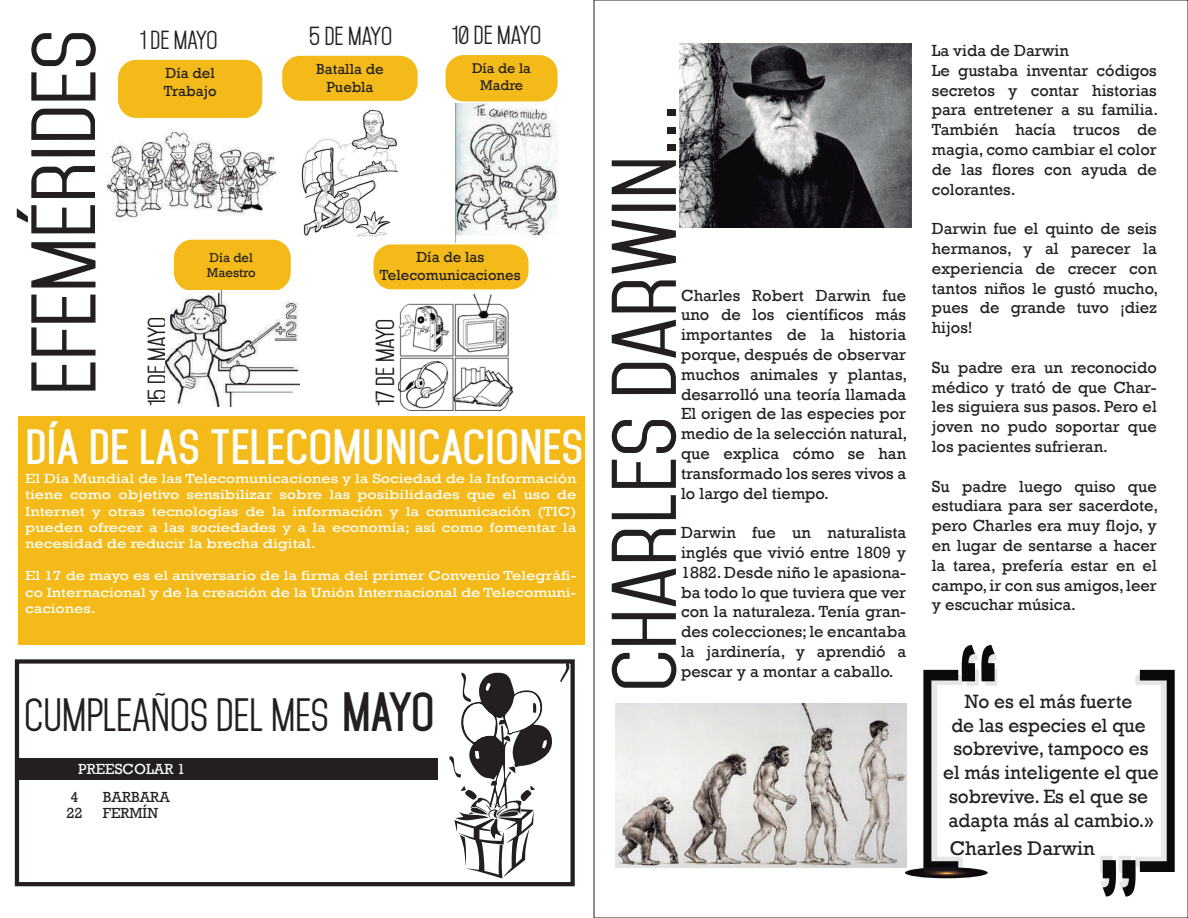
<style>
.page{position:relative;width:1188px;height:918px;background:#fff}
.page>*{position:absolute;margin:0;border:0;box-sizing:border-box;transform-origin:0 0}
.t1{font:78.6px "Mohave";color:#231f20;scale:1.14 1}
.t2{font:700 47.4px "Mohave";color:#231f20}
.t3{font:700 42.6px "Mohave";color:#fff;scale:1.14 1}
.t4{font:40.05px "Mohave";color:#231f20}
.t5{font:22.5px "Mohave";color:#231f20}
.t6{font:20.25px "Rockwell";color:#231f20}
.t7{font:19.8px/23.7px "Rockwell";color:#231f20;text-align:center}
.t8{font:16.5px/19.8px "Rockwell";color:#231f20;text-align:justify}
.t9{font:15px/18px "Rockwell";color:#231f20;text-align:center}
.t10{font:15px "Rockwell";color:#fff}
.t11{font:14.4px/17.4px "Rockwell";color:#231f20;text-align:center}
.t12{font:13.5px/16.2px "Rockwell";color:#fff;text-align:justify;scale:1.2 1}
.t13{font:13.2px/15.9px "Rockwell";color:#231f20}
</style>
<div class="page">
<div style="left:19px;top:416px;width:566px;height:229px;background:#f3ba19"></div>
<div style="left:17px;top:758px;width:420px;height:22px;background:#231f20"></div>
<div style="left:15px;top:659px;width:560px;height:227px;border:4px solid #231f20"></div>
<div style="left:446px;top:55px;width:112px;height:46px;background:#f3ba19;border-radius:18px"></div>
<div style="left:282px;top:56px;width:136px;height:45px;background:#f3ba19;border-radius:18px"></div>
<div style="left:174px;top:240px;width:117px;height:51px;background:#f3ba19;border-radius:18px"></div>
<div style="left:374px;top:244px;width:154px;height:45px;background:#f3ba19;border-radius:18px"></div>
<svg style="left:449px;top:661px;width:121px;height:217px"></svg>
<svg style="left:1100px;top:670px;width:75px;height:227px"></svg>
<svg style="left:923px;top:645px;width:74px;height:226px"></svg>
<svg style="left:905px;top:867px;width:83px;height:11px"></svg>
<img style="left:165px;top:291px;width:134px;height:116px">
<img style="left:106px;top:107px;width:170px;height:114px">
<div style="left:118px;top:60px;width:144px;height:58px;background:#f3ba19;border-radius:18px"></div>
<img style="left:301px;top:109px;width:97px;height:127px">
<img style="left:456px;top:103px;width:102px;height:133px">
<img style="left:399px;top:295px;width:114px;height:116px">
<img style="left:680px;top:43px;width:231px;height:185px">
<img style="left:615px;top:704px;width:291px;height:163px">
<h1 class="t1" style="left:16px;top:395px;width:322px;rotate:-90deg">EFEMÉRIDES</h1>
<h3 class="t5" style="left:140px;top:26px;width:79px">1 DE MAYO</h3>
<p class="t9" style="left:164px;top:64px;width:54px;text-align:left">Día del<br>Trabajo</p>
<h3 class="t5" style="left:309px;top:22px;width:85px">5 DE MAYO</h3>
<p class="t9" style="left:316px;top:60px;width:69px">Batalla de<br>Puebla</p>
<h3 class="t5" style="left:452px;top:22px;width:91px">10 DE MAYO</h3>
<p class="t11" style="left:472px;top:60px;width:60px">Día de la<br>Madre</p>
<h3 class="t5" style="left:143px;top:406px;width:91px;rotate:-90deg">15 DE MAYO</h3>
<p class="t13" style="left:207px;top:249px;width:50px">Día del<br>Maestro</p>
<p class="t9" style="left:380px;top:248px;width:142px">Día de las<br>Telecomunicaciones</p>
<h3 class="t5" style="left:372px;top:406px;width:89px;rotate:-90deg">17 DE MAYO</h3>
<h3 class="t3" style="left:26px;top:421px;width:491px">DÍA DE LAS TELECOMUNICACIONES</h3>
<p class="t12" style="left:25px;top:471px;width:461px">El Día Mundial de las Telecomunicaciones y la Sociedad de la Información tiene como objetivo sensibilizar sobre las posibilidades que el uso de Internet y otras tecnologías de la información y la comunicación (TIC) pueden ofrecer a las sociedades y a la economía; así como fomentar la necesidad de reducir la brecha digital.</p>
<p class="t12" style="left:25px;top:568px;width:461px">El 17 de mayo es el aniversario de la firma del primer Convenio Telegráfi&shy;co Internacional y de la creación de la Unión Internacional de Telecomuni&shy;caciones.</p>
<h3 class="t4" style="left:24px;top:691px;width:306px">CUMPLEAÑOS DEL MES</h3>
<p class="t10" style="left:78px;top:760px;width:109px">PREESCOLAR 1</p>
<p class="t9" style="left:70px;top:789px;width:10px">4</p>
<p class="t9" style="left:103px;top:789px;width:69px">BARBARA</p>
<p class="t9" style="left:66px;top:804px;width:18px">22</p>
<p class="t9" style="left:103px;top:804px;width:57px">FERMÍN</p>
<h2 class="t2" style="left:342px;top:683px;width:94px">MAYO</h2>
<h1 class="t1" style="left:596px;top:692px;width:518px;rotate:-90deg">CHARLES DARWIN...</h1>
<p class="t8" style="left:681px;top:285px;width:228px">Charles Robert Darwin fue uno de los científicos más importantes de la historia porque, después de observar muchos animales y plantas, desarrolló una teoría llamada El origen de las especies por medio de la selección natural, que explica cómo se han transformado los seres vivos a lo largo del tiempo.</p>
<p class="t8" style="left:681px;top:523px;width:227px">Darwin fue un naturalista inglés que vivió entre 1809 y 1882. Desde niño le apasiona&shy;ba todo lo que tuviera que ver con la naturaleza. Tenía gran&shy;des colecciones; le encantaba la jardinería, y aprendió a pescar y a montar a caballo.</p>
<p class="t8" style="left:932px;top:41px;width:228px;text-align:left">La vida de Darwin<br>Le gustaba inventar códigos secretos y contar historias para entretener a su familia.<br>También hacía trucos de magia, como cambiar el color de las flores con ayuda de colorantes.</p>
<p class="t8" style="left:932px;top:219px;width:228px">Darwin fue el quinto de seis hermanos, y al parecer la experiencia de crecer con tantos niños le gustó mucho, pues de grande tuvo ¡diez hijos!</p>
<p class="t8" style="left:932px;top:358px;width:227px">Su padre era un reconocido médico y trató de que Char&shy;les siguiera sus pasos. Pero el joven no pudo soportar que los pacientes sufrieran.</p>
<p class="t8" style="left:932px;top:476px;width:228px">Su padre luego quiso que estudiara para ser sacerdote, pero Charles era muy flojo, y en lugar de sentarse a hacer la tarea, prefería estar en el campo, ir con sus amigos, leer y escuchar música.</p>
<p class="t7" style="left:943px;top:690px;width:217px">No es el más fuerte<br>de las especies el que sobrevive, tampoco es el más inteligente el que sobrevive. Es el que se adapta más al cambio.»</p>
<p class="t6" style="left:950px;top:836px;width:147px">Charles Darwin</p>
</div>
